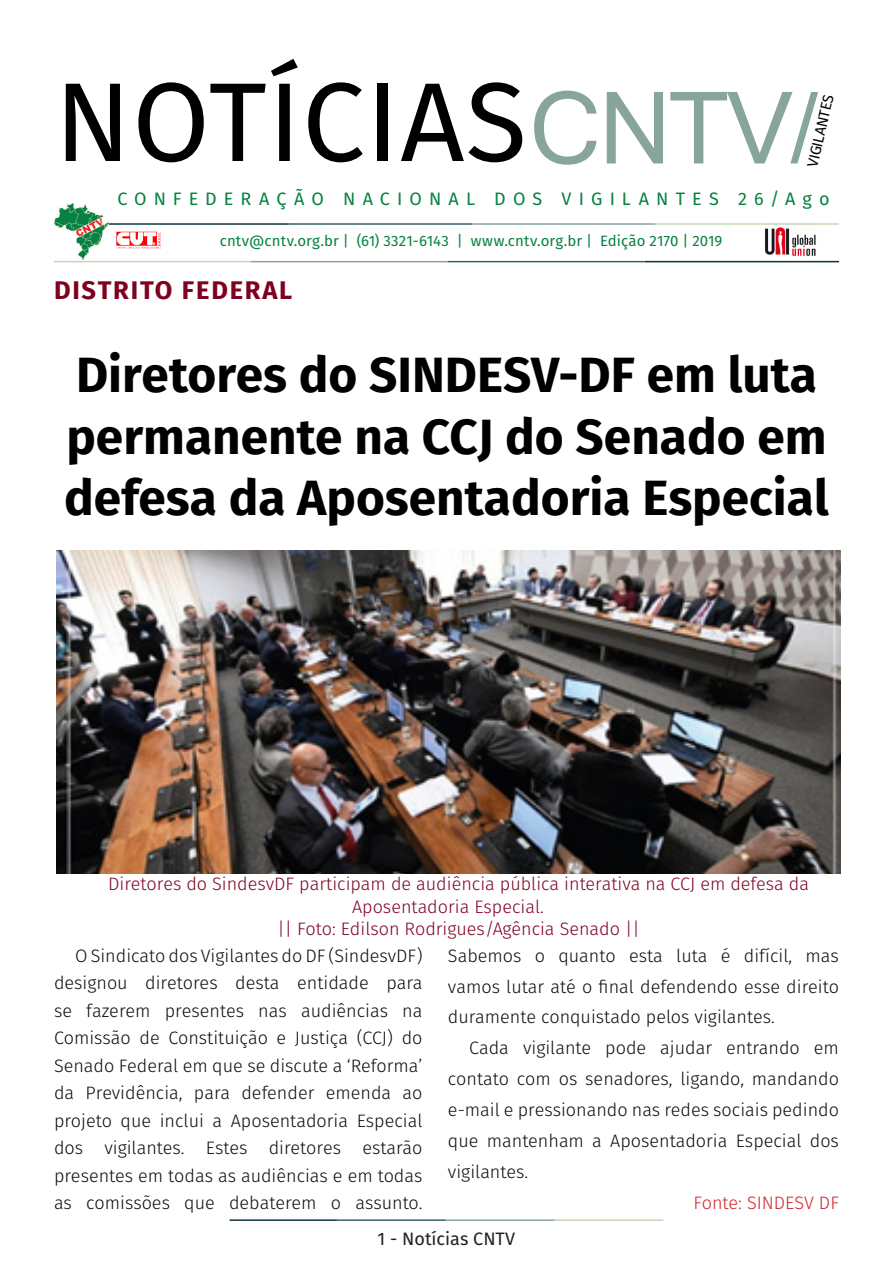
<style>
.page{position:relative;width:893px;height:1263px;background:#fff}
.page>*{position:absolute;margin:0;border:0;box-sizing:border-box;transform-origin:0 0}
.t1{font:112.2px "Fira Sans";letter-spacing:.01em;color:#000}
.t2{font:111px "Latha";color:#87a59a}
.t3{font:700 49.5px/61.5px "Fira Sans";color:#000001}
.t4{font:700 25.5px "Fira Sans";letter-spacing:.07em;color:#7e0220}
.t5{font:300 18px/27.5px "Fira Sans";color:#080d0b;text-align:justify}
.t6{font:300 18px/22.5px "Fira Sans";color:#7e0220}
.t7{font:18px "Fira Sans";letter-spacing:.395em;color:#068241}
.t8{font:300 18px "Fira Sans";color:#d1232a}
.t9{font:18px "Fira Sans";color:#231f20}
.t10{font:15px "Fira Sans";letter-spacing:.005em;color:#068241}
.t11{font:15px "Fira Sans";color:#000001}
</style>
<div class="page">
<hr style="left:230px;top:1219px;width:107px;height:2px;background:#0e323f">
<hr style="left:337px;top:1219px;width:109px;height:2px;background:#3a5f6d">
<hr style="left:446px;top:1219px;width:109px;height:2px;background:#87a59a">
<hr style="left:555px;top:1219px;width:108px;height:2px;background:#c6d5b7">
<img style="left:764px;top:227px;width:54px;height:34px">
<hr style="left:108px;top:223px;width:181px;height:2px;background:#0e323f">
<hr style="left:289px;top:223px;width:183px;height:2px;background:#3a5f6d">
<hr style="left:472px;top:223px;width:184px;height:2px;background:#87a59a">
<hr style="left:656px;top:223px;width:183px;height:2px;background:#c6d5b7">
<hr style="left:645px;top:261px;width:194px;height:1px;background:#0e323f">
<hr style="left:448px;top:261px;width:197px;height:1px;background:#3a5f6d">
<hr style="left:251px;top:261px;width:197px;height:1px;background:#87a59a">
<hr style="left:54px;top:261px;width:197px;height:1px;background:#c6d5b7">
<img style="left:54px;top:203px;width:54px;height:57px">
<img style="left:108px;top:222px;width:61px;height:27px">
<img style="left:57px;top:551px;width:783px;height:322px">
<p class="t1" style="left:55px;top:37px;width:474px">NOTÍCIAS</p>
<p class="t2" style="left:529px;top:40px;width:290px">CNTV/</p>
<p class="t11" style="left:801px;top:164px;width:76px;rotate:-77deg">VIGILANTES</p>
<p class="t7" style="left:117px;top:185px;width:714px">CONFEDERAÇÃO NACIONAL DOS VIGILANTES 26/Ago</p>
<p class="t10" style="left:220px;top:230px;width:504px">cntv@cntv.org.br | (61) 3321-6143 | www.cntv.org.br | Edição 2170 | 2019</p>
<p class="t4" style="left:54px;top:268px;width:240px">DISTRITO FEDERAL</p>
<p class="t3" style="left:64px;top:341px;width:766px">Diretores do SINDESV-DF em luta permanente na CCJ do Senado em defesa da Aposentadoria Especial</p>
<p class="t6" style="left:352px;top:872px;width:458px;text-indent:-244px">Diretores do SindesvDF participam de audiência pública interativa na CCJ em defesa da<br>Aposentadoria Especial.</p>
<p class="t6" style="left:278px;top:917px;width:364px">|| Foto: Edilson Rodrigues/Agência Senado ||</p>
<p class="t5" style="left:54px;top:941px;width:370px;text-indent:21px">O Sindicato dos Vigilantes do DF (SindesvDF) designou diretores desta entidade para se fazerem presentes nas audiências na Comissão de Constituição e Justiça (CCJ) do Senado Federal em que se discute a ‘Reforma’ da Previdência, para defender emenda ao projeto que inclui a Aposentadoria Especial dos vigilantes. Estes diretores estarão presentes em todas as audiências e em todas as comissões que debaterem o assunto.</p>
<p class="t5" style="left:448px;top:940px;width:393px;line-height:30.9px">Sabemos o quanto esta luta é difícil, mas vamos lutar até o final defendendo esse direito duramente conquistado pelos vigilantes.</p>
<p class="t5" style="left:448px;top:1032px;width:393px;line-height:30.9px;text-indent:21px">Cada vigilante pode ajudar entrando em contato com os senadores, ligando, mandando e-mail e pressionando nas redes sociais pedindo que mantenham a Aposentadoria Especial dos vigilantes.</p>
<p class="t8" style="left:693px;top:1190px;width:147px">Fonte: SINDESV DF</p>
<p class="t9" style="left:378px;top:1225px;width:139px">1 - Notícias CNTV</p>
</div>
